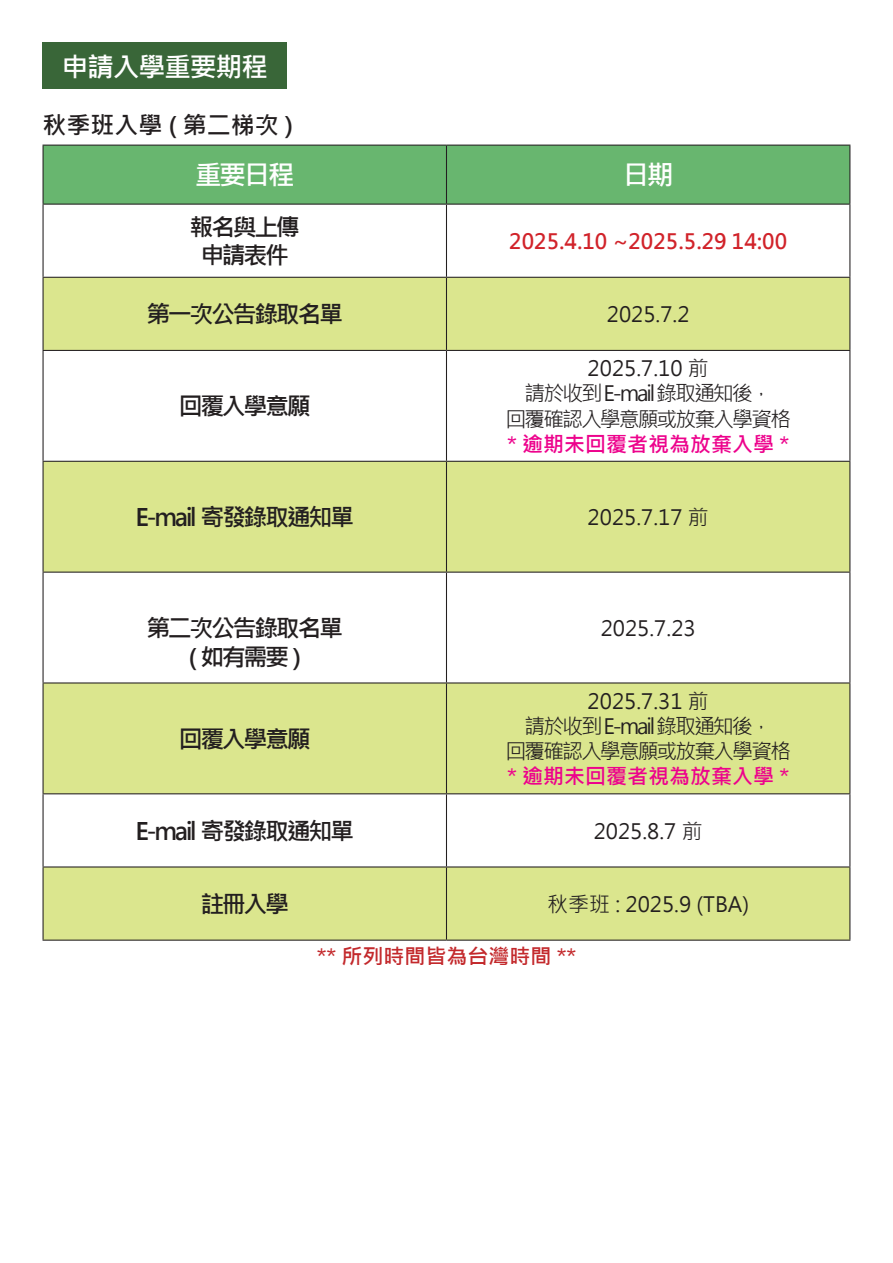
<style>
.page{position:relative;width:893px;height:1263px;background:#fff}
.page>*{position:absolute;margin:0;border:0;box-sizing:border-box;transform-origin:0 0}
.表格內文字樣{font:700 27px "Microsoft Jheng Hei";letter-spacing:-.05em;color:#fff}
.表格內文字樣-2{font:700 24px/28.8px "Microsoft Jheng Hei";letter-spacing:-.1em;color:#231f20;text-align:center}
.表格{font:700 24px "Microsoft Jheng Hei";color:#231f20}
.表格內文字樣-3{font:21px/25.2px "Microsoft Jheng Hei";letter-spacing:-.1em;color:#231f20}
.表格內文字樣-4{font:700 21px "Microsoft Jheng Hei";color:#d1232a}
.表格內文字樣-5{font:21px "Microsoft Jheng Hei";color:#231f20}
.表格-2{font:700 21px "Microsoft Jheng Hei";color:#c3292c}
.s1{font-weight:700;color:#ed028c}
</style>
<div class="page">
<div style="left:44px;top:146px;width:805px;height:58px;background:#68b66f"></div>
<svg style="left:44px;top:278px;width:805px;height:661px;fill:#dbe68e"></svg>
<svg style="left:44px;top:351px;width:805px;height:110px"></svg>
<svg style="left:44px;top:462px;width:805px;height:331px;fill:#dbe68e"></svg>
<hr style="left:43px;top:145px;width:403px;height:1px;background:#231f20">
<hr style="left:43px;top:146px;width:1px;height:58px;background:#231f20">
<hr style="left:446px;top:145px;width:404px;height:1px;background:#231f20">
<hr style="left:446px;top:146px;width:1px;height:58px;background:#231f20">
<hr style="left:849px;top:146px;width:1px;height:58px;background:#231f20">
<hr style="left:43px;top:204px;width:403px;height:1px;background:#231f20">
<hr style="left:43px;top:205px;width:1px;height:72px;background:#231f20">
<hr style="left:446px;top:204px;width:404px;height:1px;background:#231f20">
<hr style="left:446px;top:205px;width:1px;height:72px;background:#231f20">
<hr style="left:849px;top:205px;width:1px;height:72px;background:#231f20">
<hr style="left:43px;top:277px;width:403px;height:1px;background:#231f20">
<hr style="left:43px;top:278px;width:1px;height:72px;background:#231f20">
<hr style="left:446px;top:277px;width:404px;height:1px;background:#231f20">
<hr style="left:446px;top:278px;width:1px;height:72px;background:#231f20">
<hr style="left:849px;top:278px;width:1px;height:72px;background:#231f20">
<hr style="left:43px;top:350px;width:403px;height:1px;background:#231f20">
<hr style="left:43px;top:351px;width:1px;height:110px;background:#231f20">
<hr style="left:446px;top:350px;width:404px;height:1px;background:#231f20">
<hr style="left:446px;top:351px;width:1px;height:110px;background:#231f20">
<hr style="left:849px;top:351px;width:1px;height:110px;background:#231f20">
<hr style="left:43px;top:461px;width:403px;height:1px;background:#231f20">
<hr style="left:43px;top:462px;width:1px;height:110px;background:#231f20">
<hr style="left:446px;top:461px;width:404px;height:1px;background:#231f20">
<hr style="left:446px;top:462px;width:1px;height:110px;background:#231f20">
<hr style="left:849px;top:462px;width:1px;height:110px;background:#231f20">
<hr style="left:43px;top:572px;width:403px;height:1px;background:#231f20">
<hr style="left:43px;top:573px;width:1px;height:109px;background:#231f20">
<hr style="left:446px;top:572px;width:404px;height:1px;background:#231f20">
<hr style="left:446px;top:573px;width:1px;height:109px;background:#231f20">
<hr style="left:849px;top:573px;width:1px;height:109px;background:#231f20">
<hr style="left:43px;top:682px;width:403px;height:1px;background:#231f20">
<hr style="left:43px;top:683px;width:1px;height:110px;background:#231f20">
<hr style="left:446px;top:682px;width:404px;height:1px;background:#231f20">
<hr style="left:446px;top:683px;width:1px;height:110px;background:#231f20">
<hr style="left:849px;top:683px;width:1px;height:110px;background:#231f20">
<hr style="left:43px;top:793px;width:403px;height:1px;background:#231f20">
<hr style="left:43px;top:794px;width:1px;height:72px;background:#231f20">
<hr style="left:446px;top:793px;width:404px;height:1px;background:#231f20">
<hr style="left:446px;top:794px;width:1px;height:72px;background:#231f20">
<hr style="left:849px;top:794px;width:1px;height:72px;background:#231f20">
<hr style="left:43px;top:866px;width:403px;height:1px;background:#231f20">
<hr style="left:43px;top:867px;width:1px;height:72px;background:#231f20">
<hr style="left:446px;top:866px;width:404px;height:1px;background:#231f20">
<hr style="left:446px;top:867px;width:1px;height:72px;background:#231f20">
<hr style="left:849px;top:867px;width:1px;height:72px;background:#231f20">
<hr style="left:43px;top:939px;width:403px;height:2px;background:#231f20">
<hr style="left:446px;top:939px;width:404px;height:2px;background:#231f20">
<div style="left:43px;top:43px;width:244px;height:46px;background:#396638"></div>
<p class="表格內文字樣" style="left:61px;top:50px;width:208px">申請入學重要期程</p>
<p class="表格" style="left:43px;top:110px;width:252px">秋季班入學 ( 第二梯次 )</p>
<p class="表格內文字樣" style="left:195px;top:158px;width:101px">重要日程</p>
<p class="表格內文字樣" style="left:623px;top:158px;width:53px">日期</p>
<p class="表格內文字樣-2" style="left:190px;top:212px;width:112px">報名與上傳申請表件</p>
<p class="表格內文字樣-4" style="left:509px;top:228px;width:280px">2025.4.10 ~2025.5.29 14:00</p>
<p class="表格內文字樣-2" style="left:146px;top:300px;width:198px">第一次公告錄取名單</p>
<p class="表格內文字樣-3" style="left:607px;top:302px;width:84px">2025.7.2</p>
<p class="表格內文字樣-2" style="left:179px;top:392px;width:134px">回覆入學意願</p>
<p class="表格內文字樣-3" style="left:588px;top:356px;width:123px">2025.7.10 前</p>
<p class="表格內文字樣-3" style="left:525px;top:381px;width:249px">請於收到 E-mail錄取通知後，</p>
<p class="表格內文字樣-3" style="left:505px;top:406px;width:287px">回覆確認入學意願或放棄入學資格<span class="s1">* 逾期未回覆者視為放棄入學 *</span></p>
<p class="表格內文字樣-2" style="left:136px;top:503px;width:220px">E-mail 寄發錄取通知單</p>
<p class="表格內文字樣-3" style="left:588px;top:505px;width:123px">2025.7.17 前</p>
<p class="表格內文字樣-2" style="left:146px;top:614px;width:198px">第二次公告錄取名單</p>
<p class="表格內文字樣-2" style="left:188px;top:642px;width:114px">( 如有需要 )</p>
<p class="表格內文字樣-2" style="left:179px;top:724px;width:134px">回覆入學意願</p>
<p class="表格內文字樣-3" style="left:601px;top:615px;width:96px">2025.7.23</p>
<p class="表格內文字樣-3" style="left:525px;top:688px;width:249px;text-align:center">2025.7.31 前<br>請於收到 E-mail錄取通知後，</p>
<p class="表格內文字樣-3" style="left:505px;top:739px;width:287px">回覆確認入學意願或放棄入學資格<span class="s1">* 逾期未回覆者視為放棄入學 *</span></p>
<p class="表格內文字樣-2" style="left:136px;top:816px;width:220px">E-mail 寄發錄取通知單</p>
<p class="表格內文字樣-3" style="left:594px;top:818px;width:110px">2025.8.7 前</p>
<p class="表格內文字樣-2" style="left:200px;top:890px;width:90px">註冊入學</p>
<p class="表格內文字樣-5" style="left:547px;top:891px;width:204px">秋季班 : 2025.9 (TBA)</p>
<p class="表格-2" style="left:317px;top:943px;width:261px">** 所列時間皆為台灣時間 **</p>
</div>
